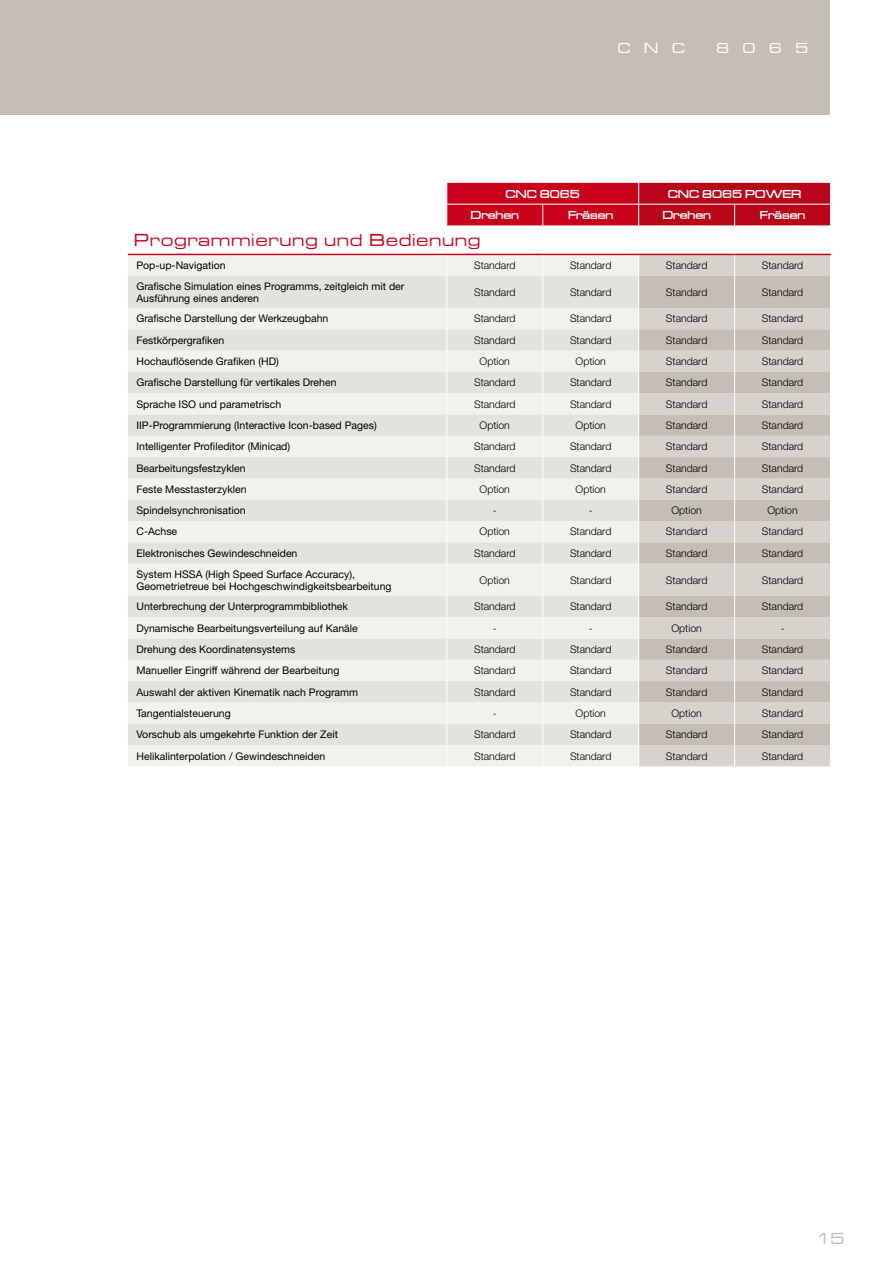
<style>
.page{position:relative;width:893px;height:1263px;background:#fff}
.page>*{position:absolute;margin:0;border:0;box-sizing:border-box;transform-origin:0 0}
.t1{font:500 18px "Microgramma D";letter-spacing:.07em;color:#c90019}
.t2{font:500 16.5px "Microgramma D";color:#c5beb6}
.t3{font:500 15px "Microgramma D";letter-spacing:.925em;color:#fff}
.t4{font:700 12px "Microgramma D";color:#fff}
.t5{font:10.5px/12px "Helvetica Neue LT Std";color:#000}
.t6{font:300 10.5px "Helvetica Neue LT Std";color:#000}
</style>
<div class="page">
<div style="left:0;top:0;width:829px;height:115px;background:#c5beb6"></div>
<div style="left:128px;top:255px;width:510px;height:511px;background:#f1f1ee"></div>
<div style="left:639px;top:255px;width:191px;height:511px;background:#d7d2cc"></div>
<svg style="left:128px;top:276px;width:318px;height:469px;background:#e9e9e5"></svg>
<svg style="left:447px;top:276px;width:191px;height:320px;background:#eaeae5"></svg>
<svg style="left:639px;top:276px;width:191px;height:469px;background:#cdc7c0"></svg>
<svg style="left:446px;top:255px;width:1px;height:21px"></svg>
<svg style="left:542px;top:255px;width:1px;height:21px"></svg>
<hr style="left:446px;top:564px;width:1px;height:32px;background:#fff">
<hr style="left:542px;top:564px;width:1px;height:32px;background:#fff">
<svg style="left:446px;top:183px;width:385px;height:42px;background:#c1081c"></svg>
<hr style="left:446px;top:204px;width:97px;height:1px;background:#fff">
<hr style="left:543px;top:204px;width:96px;height:1px;background:#fff">
<hr style="left:639px;top:204px;width:96px;height:1px;background:#fff">
<hr style="left:735px;top:204px;width:96px;height:1px;background:#fff">
<svg style="left:734px;top:255px;width:1px;height:21px"></svg>
<hr style="left:734px;top:276px;width:1px;height:32px;background:#fff">
<svg style="left:734px;top:308px;width:1px;height:256px"></svg>
<hr style="left:734px;top:564px;width:1px;height:32px;background:#fff">
<svg style="left:734px;top:596px;width:1px;height:170px"></svg>
<hr style="left:446px;top:276px;width:1px;height:32px;background:#fff">
<hr style="left:542px;top:276px;width:1px;height:32px;background:#fff">
<svg style="left:446px;top:308px;width:1px;height:256px"></svg>
<svg style="left:542px;top:308px;width:1px;height:256px"></svg>
<svg style="left:446px;top:596px;width:193px;height:170px;background:#eaeae6"></svg>
<hr style="left:128px;top:254px;width:319px;height:1px;background:#c90019">
<hr style="left:447px;top:254px;width:96px;height:1px;background:#c90019">
<hr style="left:543px;top:254px;width:96px;height:1px;background:#c90019">
<hr style="left:639px;top:254px;width:96px;height:1px;background:#c90019">
<hr style="left:735px;top:254px;width:96px;height:1px;background:#c90019">
<h3 class="t3" style="left:618px;top:39px;width:69px">CNC</h3>
<h3 class="t3" style="left:716px;top:39px;width:93px">8065</h3>
<p class="t4" style="left:506px;top:186px;width:76px">CNC 8065</p>
<p class="t4" style="left:668px;top:186px;width:135px">CNC 8065 POWER</p>
<p class="t4" style="left:470px;top:207px;width:50px">Drehen</p>
<p class="t4" style="left:568px;top:207px;width:47px">Fräsen</p>
<p class="t4" style="left:662px;top:207px;width:50px">Drehen</p>
<p class="t4" style="left:760px;top:207px;width:47px">Fräsen</p>
<h1 class="t1" style="left:134px;top:228px;width:347px">Programmierung und Bedienung</h1>
<p class="t5" style="left:136px;top:259px;width:91px">Pop-up-Navigation</p>
<p class="t6" style="left:474px;top:259px;width:43px">Standard</p>
<p class="t6" style="left:570px;top:259px;width:43px">Standard</p>
<p class="t6" style="left:666px;top:259px;width:43px">Standard</p>
<p class="t6" style="left:762px;top:259px;width:43px">Standard</p>
<p class="t5" style="left:136px;top:280px;width:269px">Grafische Simulation eines Programms, zeitgleich mit der<br>Ausführung eines anderen</p>
<p class="t6" style="left:474px;top:285px;width:43px">Standard</p>
<p class="t6" style="left:570px;top:285px;width:43px">Standard</p>
<p class="t6" style="left:666px;top:285px;width:43px">Standard</p>
<p class="t6" style="left:762px;top:285px;width:43px">Standard</p>
<p class="t5" style="left:136px;top:312px;width:193px">Grafische Darstellung der Werkzeugbahn</p>
<p class="t6" style="left:474px;top:312px;width:43px">Standard</p>
<p class="t6" style="left:570px;top:312px;width:43px">Standard</p>
<p class="t6" style="left:666px;top:312px;width:43px">Standard</p>
<p class="t6" style="left:762px;top:312px;width:43px">Standard</p>
<p class="t5" style="left:136px;top:334px;width:89px">Festkörpergrafiken</p>
<p class="t6" style="left:474px;top:334px;width:43px">Standard</p>
<p class="t6" style="left:570px;top:334px;width:43px">Standard</p>
<p class="t6" style="left:666px;top:334px;width:43px">Standard</p>
<p class="t6" style="left:762px;top:334px;width:43px">Standard</p>
<p class="t5" style="left:136px;top:355px;width:144px">Hochauflösende Grafiken (HD)</p>
<p class="t6" style="left:480px;top:355px;width:32px">Option</p>
<p class="t6" style="left:576px;top:355px;width:32px">Option</p>
<p class="t6" style="left:666px;top:355px;width:43px">Standard</p>
<p class="t6" style="left:762px;top:355px;width:43px">Standard</p>
<p class="t5" style="left:136px;top:376px;width:202px">Grafische Darstellung für vertikales Drehen</p>
<p class="t6" style="left:474px;top:376px;width:43px">Standard</p>
<p class="t6" style="left:570px;top:376px;width:43px">Standard</p>
<p class="t6" style="left:666px;top:376px;width:43px">Standard</p>
<p class="t6" style="left:762px;top:376px;width:43px">Standard</p>
<p class="t5" style="left:136px;top:398px;width:146px">Sprache ISO und parametrisch</p>
<p class="t6" style="left:474px;top:397px;width:43px">Standard</p>
<p class="t6" style="left:570px;top:397px;width:43px">Standard</p>
<p class="t6" style="left:666px;top:397px;width:43px">Standard</p>
<p class="t6" style="left:762px;top:397px;width:43px">Standard</p>
<p class="t5" style="left:136px;top:419px;width:242px">IIP-Programmierung (Interactive Icon-based Pages)</p>
<p class="t6" style="left:480px;top:419px;width:32px">Option</p>
<p class="t6" style="left:576px;top:419px;width:32px">Option</p>
<p class="t6" style="left:666px;top:419px;width:43px">Standard</p>
<p class="t6" style="left:762px;top:419px;width:43px">Standard</p>
<p class="t5" style="left:136px;top:440px;width:155px">Intelligenter Profileditor (Minicad)</p>
<p class="t6" style="left:474px;top:440px;width:43px">Standard</p>
<p class="t6" style="left:570px;top:440px;width:43px">Standard</p>
<p class="t6" style="left:666px;top:440px;width:43px">Standard</p>
<p class="t6" style="left:762px;top:440px;width:43px">Standard</p>
<p class="t5" style="left:136px;top:462px;width:111px">Bearbeitungsfestzyklen</p>
<p class="t6" style="left:474px;top:461px;width:43px">Standard</p>
<p class="t6" style="left:570px;top:461px;width:43px">Standard</p>
<p class="t6" style="left:666px;top:461px;width:43px">Standard</p>
<p class="t6" style="left:762px;top:461px;width:43px">Standard</p>
<p class="t5" style="left:136px;top:483px;width:112px">Feste Messtasterzyklen</p>
<p class="t6" style="left:480px;top:483px;width:32px">Option</p>
<p class="t6" style="left:576px;top:483px;width:32px">Option</p>
<p class="t6" style="left:666px;top:483px;width:43px">Standard</p>
<p class="t6" style="left:762px;top:483px;width:43px">Standard</p>
<p class="t5" style="left:136px;top:504px;width:111px">Spindelsynchronisation</p>
<p class="t6" style="left:493px;top:504px;width:5px">-</p>
<p class="t6" style="left:589px;top:504px;width:5px">-</p>
<p class="t6" style="left:671px;top:504px;width:32px">Option</p>
<p class="t6" style="left:767px;top:504px;width:32px">Option</p>
<p class="t5" style="left:136px;top:526px;width:42px">C-Achse</p>
<p class="t6" style="left:480px;top:525px;width:32px">Option</p>
<p class="t6" style="left:570px;top:525px;width:43px">Standard</p>
<p class="t6" style="left:666px;top:525px;width:43px">Standard</p>
<p class="t6" style="left:762px;top:525px;width:43px">Standard</p>
<p class="t5" style="left:136px;top:547px;width:163px">Elektronisches Gewindeschneiden</p>
<p class="t6" style="left:474px;top:547px;width:43px">Standard</p>
<p class="t6" style="left:570px;top:547px;width:43px">Standard</p>
<p class="t6" style="left:666px;top:547px;width:43px">Standard</p>
<p class="t6" style="left:762px;top:547px;width:43px">Standard</p>
<p class="t5" style="left:136px;top:568px;width:257px">System HSSA (High Speed Surface Accuracy),<br>Geometrietreue bei Hochgeschwindigkeitsbearbeitung</p>
<p class="t6" style="left:480px;top:573px;width:32px">Option</p>
<p class="t6" style="left:570px;top:573px;width:43px">Standard</p>
<p class="t6" style="left:666px;top:573px;width:43px">Standard</p>
<p class="t6" style="left:762px;top:573px;width:43px">Standard</p>
<p class="t5" style="left:136px;top:600px;width:213px">Unterbrechung der Unterprogrammbibliothek</p>
<p class="t6" style="left:474px;top:600px;width:43px">Standard</p>
<p class="t6" style="left:570px;top:600px;width:43px">Standard</p>
<p class="t6" style="left:666px;top:600px;width:43px">Standard</p>
<p class="t6" style="left:762px;top:600px;width:43px">Standard</p>
<p class="t5" style="left:136px;top:622px;width:223px">Dynamische Bearbeitungsverteilung auf Kanäle</p>
<p class="t6" style="left:493px;top:621px;width:5px">-</p>
<p class="t6" style="left:589px;top:621px;width:5px">-</p>
<p class="t6" style="left:671px;top:621px;width:32px">Option</p>
<p class="t6" style="left:781px;top:621px;width:5px">-</p>
<p class="t5" style="left:136px;top:643px;width:160px">Drehung des Koordinatensystems</p>
<p class="t6" style="left:474px;top:643px;width:43px">Standard</p>
<p class="t6" style="left:570px;top:643px;width:43px">Standard</p>
<p class="t6" style="left:666px;top:643px;width:43px">Standard</p>
<p class="t6" style="left:762px;top:643px;width:43px">Standard</p>
<p class="t5" style="left:136px;top:664px;width:205px">Manueller Eingriff während der Bearbeitung</p>
<p class="t6" style="left:474px;top:664px;width:43px">Standard</p>
<p class="t6" style="left:570px;top:664px;width:43px">Standard</p>
<p class="t6" style="left:666px;top:664px;width:43px">Standard</p>
<p class="t6" style="left:762px;top:664px;width:43px">Standard</p>
<p class="t5" style="left:136px;top:686px;width:223px">Auswahl der aktiven Kinematik nach Programm</p>
<p class="t6" style="left:474px;top:685px;width:43px">Standard</p>
<p class="t6" style="left:570px;top:685px;width:43px">Standard</p>
<p class="t6" style="left:666px;top:685px;width:43px">Standard</p>
<p class="t6" style="left:762px;top:685px;width:43px">Standard</p>
<p class="t5" style="left:136px;top:707px;width:96px">Tangentialsteuerung</p>
<p class="t6" style="left:493px;top:707px;width:5px">-</p>
<p class="t6" style="left:576px;top:707px;width:32px">Option</p>
<p class="t6" style="left:671px;top:707px;width:32px">Option</p>
<p class="t6" style="left:762px;top:707px;width:43px">Standard</p>
<p class="t5" style="left:136px;top:728px;width:203px">Vorschub als umgekehrte Funktion der Zeit</p>
<p class="t6" style="left:474px;top:728px;width:43px">Standard</p>
<p class="t6" style="left:570px;top:728px;width:43px">Standard</p>
<p class="t6" style="left:666px;top:728px;width:43px">Standard</p>
<p class="t6" style="left:762px;top:728px;width:43px">Standard</p>
<p class="t5" style="left:136px;top:750px;width:190px">Helikalinterpolation / Gewindeschneiden</p>
<p class="t6" style="left:474px;top:749px;width:43px">Standard</p>
<p class="t6" style="left:570px;top:749px;width:43px">Standard</p>
<p class="t6" style="left:666px;top:749px;width:43px">Standard</p>
<p class="t6" style="left:762px;top:749px;width:43px">Standard</p>
<h2 class="t2" style="left:817px;top:1228px;width:29px">15</h2>
</div>
